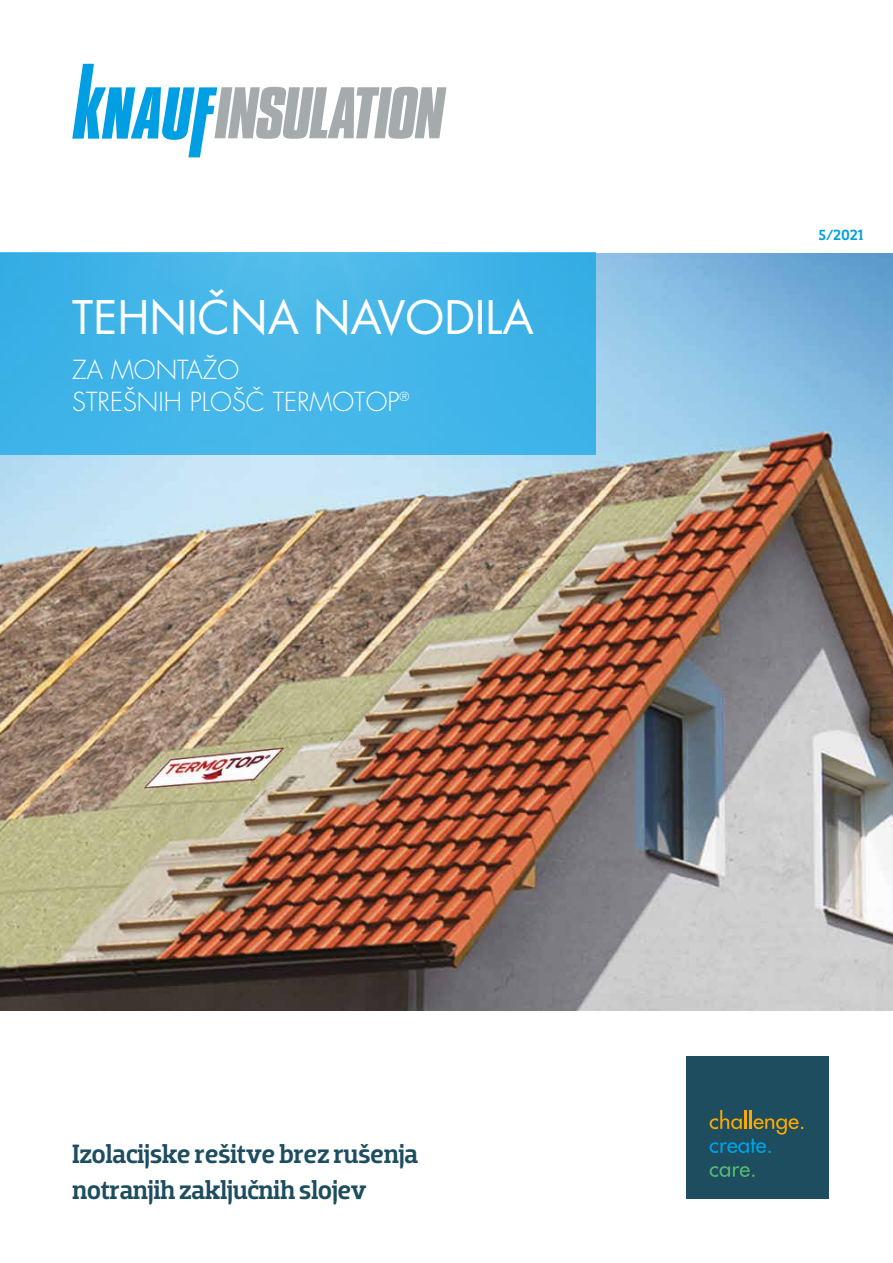
<style>
.page{position:relative;width:893px;height:1263px;background:#fff}
.page>*{position:absolute;margin:0;border:0;box-sizing:border-box;transform-origin:0 0}
.t1{font:45px "Futura KNAUF";color:#fff}
.t2{font:500 27px/36px "Dobra Slab";letter-spacing:-.02em;color:#1d4d5e}
.t3{font:300 25.5px/31.5px "Futura KNAUF";color:#fff}
.t4{font:500 15px "Dobra Slab";color:#009fe3}
</style>
<div class="page">
<img style="left:0;top:253px;width:893px;height:758px">
<svg style="left:72px;top:64px;width:374px;height:93px"></svg>
<div style="left:686px;top:1056px;width:143px;height:143px;background:#1d4d5e"></div>
<svg style="left:710px;top:1110px;width:93px;height:43px"></svg>
<svg style="left:710px;top:1166px;width:45px;height:11px"></svg>
<div style="left:0;top:253px;width:595px;height:202px;background:#42b5e8"></div>
<h1 class="t1" style="left:72px;top:289px;width:463px">TEHNIČNA NAVODILA</h1>
<p class="t3" style="left:72px;top:355px;width:338px">ZA MONTAŽO<br>STREŠNIH PLOŠČ TERMOTOP<sup>®</sup></p>
<p class="t4" style="left:819px;top:226px;width:46px">5/2021</p>
<p class="t2" style="left:72px;top:1136px;width:347px">Izolacijske rešitve brez rušenja notranjih zaključnih slojev</p>
</div>
